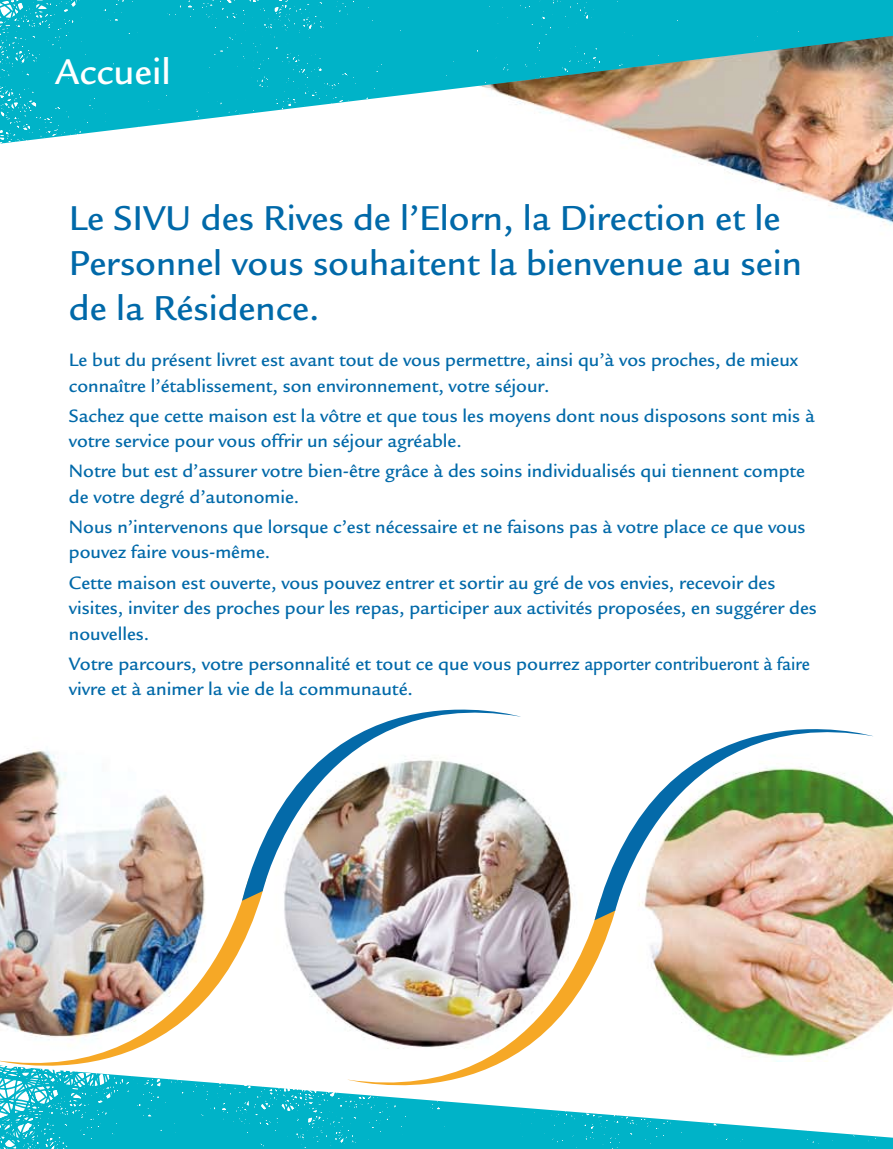
<style>
.page{position:relative;width:893px;height:1149px;background:#fff}
.page>*{position:absolute;margin:0;border:0;box-sizing:border-box;transform-origin:0 0}
.t1{font:500 39px "Legacy Sans";color:#fff}
.t2{font:500 37.5px/45px "Legacy Sans";color:#0069a9}
.t3{font:500 19.5px/25.5px "Legacy Sans";color:#0069a9}
</style>
<div class="page">
<img style="left:0;top:144px;width:893px;height:914px">
<svg style="left:0;top:0;width:893px;height:144px;background:#53bac0"></svg>
<svg style="left:0;top:1087px;width:893px;height:61px"></svg>
<img style="left:0;top:868px;width:269px;height:245px">
<img style="left:242px;top:653px;width:279px;height:247px">
<img style="left:347px;top:887px;width:274px;height:245px">
<svg style="left:594px;top:673px;width:280px;height:247px"></svg>
<h1 class="t1" style="left:55px;top:50px;width:118px">Accueil</h1>
<h2 class="t2" style="left:69px;top:196px;width:734px">Le SIVU des Rives de l’Elorn, la Direction et le<br>Personnel vous souhaitent la bienvenue au sein de la Résidence.</h2>
<p class="t3" style="left:69px;top:347px;width:731px">Le but du présent livret est avant tout de vous permettre, ainsi qu’à vos proches, de mieux connaître l’établissement, son environnement, votre séjour.</p>
<p class="t3" style="left:69px;top:403px;width:747px">Sachez que cette maison est la vôtre et que tous les moyens dont nous disposons sont mis à votre service pour vous offrir un séjour agréable.</p>
<p class="t3" style="left:69px;top:458px;width:737px">Notre but est d’assurer votre bien-être grâce à des soins individualisés qui tiennent compte de votre degré d’autonomie.</p>
<p class="t3" style="left:69px;top:514px;width:738px">Nous n’intervenons que lorsque c’est nécessaire et ne faisons pas à votre place ce que vous pouvez faire vous-même.</p>
<p class="t3" style="left:69px;top:569px;width:749px">Cette maison est ouverte, vous pouvez entrer et sortir au gré de vos envies, recevoir des visites, inviter des proches pour les repas, participer aux activités proposées, en suggérer des nouvelles.</p>
<p class="t3" style="left:69px;top:650px;width:742px">Votre parcours, votre personnalité et tout ce que vous pourrez apporter contribueront à faire vivre et à animer la vie de la communauté.</p>
</div>
